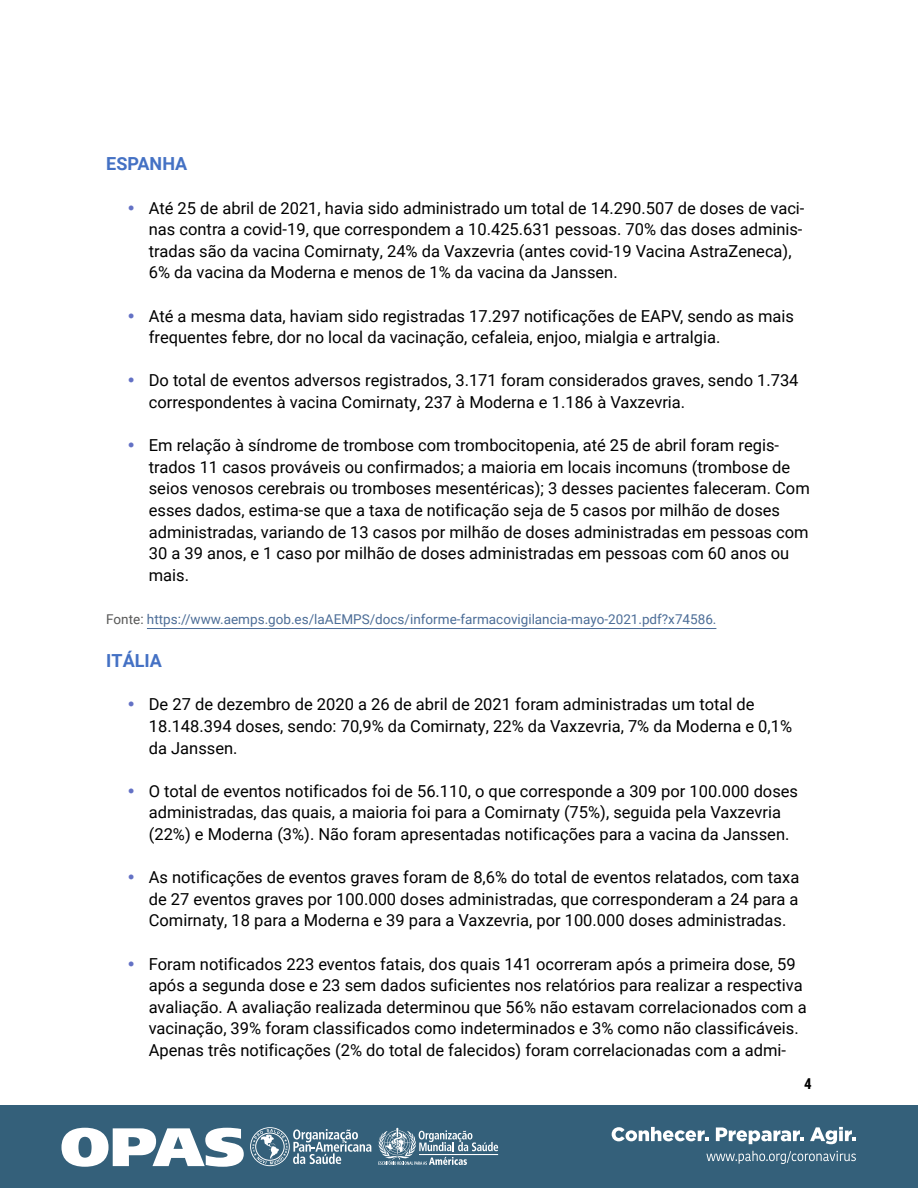
<style>
.page{position:relative;width:918px;height:1188px;background:#fff}
.page>*{position:absolute;margin:0;border:0;box-sizing:border-box;transform-origin:0 0}
.t1{font:700 18px "Roboto";color:#4471c4}
.t2{font:16.5px/21.6px "Roboto";color:#000}
.t3{font:700 15px "Roboto Condensed";color:#000}
.t4{font:13.5px "Roboto";color:#4c6d97}
.s1{color:#575756}
</style>
<div class="page">
<div style="left:0;top:1106px;width:918px;height:82px;background:#34607a"></div>
<svg style="left:612px;top:1127px;width:96px;height:14px"></svg>
<svg style="left:716px;top:1127px;width:88px;height:17px"></svg>
<svg style="left:810px;top:1127px;width:46px;height:17px"></svg>
<svg style="left:706px;top:1151px;width:150px;height:13px"></svg>
<svg style="left:378px;top:1128px;width:120px;height:37px"></svg>
<svg style="left:250px;top:1127px;width:121px;height:39px"></svg>
<svg style="left:62px;top:1128px;width:182px;height:39px"></svg>
<hr style="left:147px;top:628px;width:569px;height:1px;background:#4c6d97">
<p class="t1" style="left:106px;top:151px;width:83px">ESPANHA</p>
<p class="t2" style="left:149px;top:196px;width:657px">Até 25 de abril de 2021, havia sido administrado um total de 14.290.507 de doses de vaci&shy;nas contra a covid-19, que correspondem a 10.425.631 pessoas. 70% das doses adminis&shy;tradas são da vacina Comirnaty, 24% da Vaxzevria (antes covid-19 Vacina AstraZeneca), 6% da vacina da Moderna e menos de 1% da vacina da Janssen.</p>
<p class="t2" style="left:149px;top:304px;width:647px">Até a mesma data, haviam sido registradas 17.297 notificações de EAPV, sendo as mais frequentes febre, dor no local da vacinação, cefaleia, enjoo, mialgia e artralgia.</p>
<p class="t2" style="left:149px;top:369px;width:651px">Do total de eventos adversos registrados, 3.171 foram considerados graves, sendo 1.734 correspondentes à vacina Comirnaty, 237 à Moderna e 1.186 à Vaxzevria.</p>
<p class="t2" style="left:149px;top:434px;width:663px">Em relação à síndrome de trombose com trombocitopenia, até 25 de abril foram regis&shy;trados 11 casos prováveis ou confirmados; a maioria em locais incomuns (trombose de seios venosos cerebrais ou tromboses mesentéricas); 3 desses pacientes faleceram. Com esses dados, estima-se que a taxa de notificação seja de 5 casos por milhão de doses administradas, variando de 13 casos por milhão de doses administradas em pessoas com 30 a 39 anos, e 1 caso por milhão de doses administradas em pessoas com 60 anos ou mais.</p>
<p class="t4" style="left:106px;top:610px;width:610px"><span class="s1">Fonte:</span> https://www.aemps.gob.es/laAEMPS/docs/informe-farmacovigilancia-mayo-2021.pdf?x74586.</p>
<p class="t1" style="left:106px;top:648px;width:57px">ITÁLIA</p>
<p class="t2" style="left:149px;top:693px;width:645px">De 27 de dezembro de 2020 a 26 de abril de 2021 foram administradas um total de<br>18.148.394 doses, sendo: 70,9% da Comirnaty, 22% da Vaxzevria, 7% da Moderna e 0,1% da Janssen.</p>
<p class="t2" style="left:149px;top:780px;width:651px">O total de eventos notificados foi de 56.110, o que corresponde a 309 por 100.000 doses administradas, das quais, a maioria foi para a Comirnaty (75%), seguida pela Vaxzevria (22%) e Moderna (3%). Não foram apresentadas notificações para a vacina da Janssen.</p>
<p class="t2" style="left:149px;top:866px;width:652px;text-align:justify">As notificações de eventos graves foram de 8,6% do total de eventos relatados, com taxa de 27 eventos graves por 100.000 doses administradas, que corresponderam a 24 para a Comirnaty, 18 para a Moderna e 39 para a Vaxzevria, por 100.000 doses administradas.</p>
<p class="t2" style="left:149px;top:952px;width:659px">Foram notificados 223 eventos fatais, dos quais 141 ocorreram após a primeira dose, 59 após a segunda dose e 23 sem dados suficientes nos relatórios para realizar a respectiva avaliação. A avaliação realizada determinou que 56% não estavam correlacionados com a vacinação, 39% foram classificados como indeterminados e 3% como não classificáveis.<br>Apenas três notificações (2% do total de falecidos) foram correlacionadas com a admi-</p>
<p class="t3" style="left:804px;top:1073px;width:9px">4</p>
</div>
